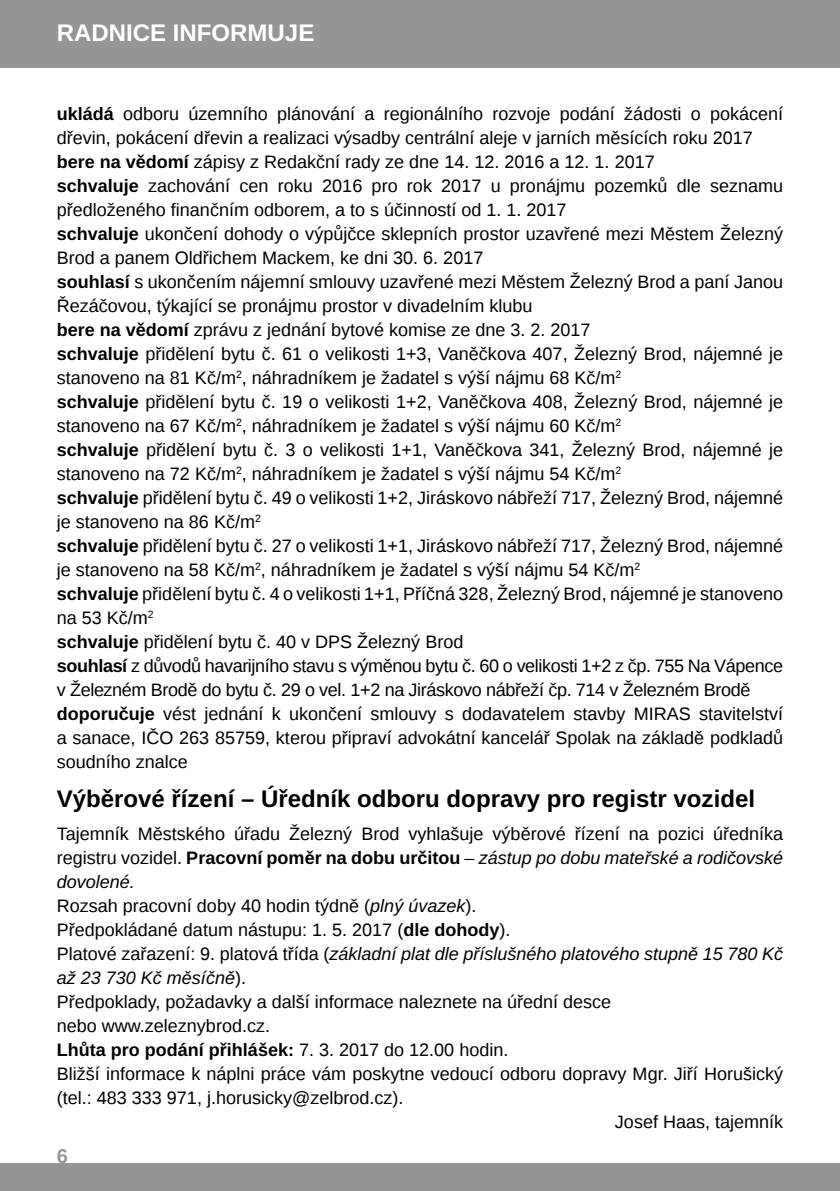
<style>
.page{position:relative;width:840px;height:1191px;background:#fff}
.page>*{position:absolute;margin:0;border:0;box-sizing:border-box;transform-origin:0 0}
.t1{font:700 24px "Liberation Sans";color:#000}
.t2{font:700 24px "Liberation Sans";color:#fff}
.t3{font:700 20px "Liberation Sans";color:#939598}
.t4{font:18px/24px "Liberation Sans";color:#000}
.t5{font:italic 18px "Liberation Sans";color:#000}
.t6{font:700 18px "Liberation Sans";color:#000}
.s1{font-weight:700}
.s2{font-style:normal}
.s3{font-weight:700;font-style:normal}
.s4{font-style:italic}
.s5{font-weight:400}
</style>
<div class="page">
<div style="left:0;top:1163px;width:839px;height:28px;background:#939598"></div>
<div style="left:0;top:0;width:839px;height:67px;background:#939598"></div>
<h1 class="t2" style="left:57px;top:17px;width:259px">radnice informuje</h1>
<p class="t4" style="left:57px;top:103px;width:727px"><span class="s1">ukládá</span> odboru územního plánování a regionálního rozvoje podání žádosti o pokácení dřevin, pokácení dřevin a realizaci výsadby centrální aleje v jarních měsících roku 2017 <span class="s1">bere na vědomí</span> zápisy z Redakční rady ze dne 14. 12. 2016 a 12. 1. 2017<br><span class="s1">schvaluje</span> zachování cen roku 2016 pro rok 2017 u pronájmu pozemků dle seznamu předloženého finančním odborem, a to s účinností od 1. 1. 2017<br><span class="s1">schvaluje</span> ukončení dohody o výpůjčce sklepních prostor uzavřené mezi Městem Železný Brod a panem Oldřichem Mackem, ke dni 30. 6. 2017<br><span class="s1">souhlasí</span> s ukončením nájemní smlouvy uzavřené mezi Městem Železný Brod a paní Janou Řezáčovou, týkající se pronájmu prostor v divadelním klubu<br><span class="s1">bere na vědomí</span> zprávu z jednání bytové komise ze dne 3. 2. 2017<br><span class="s1">schvaluje</span> přidělení bytu č. 61 o velikosti 1+3, Vaněčkova 407, Železný Brod, nájemné je stanoveno na 81 Kč/m<sup>2</sup>, náhradníkem je žadatel s výší nájmu 68 Kč/m<sup>2<br></sup><span class="s1">schvaluje</span> přidělení bytu č. 19 o velikosti 1+2, Vaněčkova 408, Železný Brod, nájemné je stanoveno na 67 Kč/m<sup>2</sup>, náhradníkem je žadatel s výší nájmu 60 Kč/m<sup>2<br></sup><span class="s1">schvaluje</span> přidělení bytu č. 3 o velikosti 1+1, Vaněčkova 341, Železný Brod, nájemné je stanoveno na 72 Kč/m<sup>2</sup>, náhradníkem je žadatel s výší nájmu 54 Kč/m<sup>2<br></sup><span class="s1">schvaluje</span> přidělení bytu č. 49 o velikosti 1+2, Jiráskovo nábřeží 717, Železný Brod, nájemné je stanoveno na 86 Kč/m<sup>2<br></sup><span class="s1">schvaluje</span> přidělení bytu č. 27 o velikosti 1+1, Jiráskovo nábřeží 717, Železný Brod, nájemné je stanoveno na 58 Kč/m<sup>2</sup>, náhradníkem je žadatel s výší nájmu 54 Kč/m<sup>2<br></sup><span class="s1">schvaluje</span> přidělení bytu č. 4 o velikosti 1+1, Příčná 328, Železný Brod, nájemné je stanoveno na 53 Kč/m<sup>2<br></sup><span class="s1">schvaluje</span> přidělení bytu č. 40 v DPS Železný Brod<br><span class="s1">souhlasí</span> z důvodů havarijního stavu s výměnou bytu č. 60 o velikosti 1+2 z čp. 755 N a Vápence v Železném Brodě do bytu č. 29 o vel. 1+2 na Jiráskovo nábřeží čp. 714 v Železném Brodě <span class="s1">doporučuje</span> vést jednání k ukončení smlouvy s dodavatelem stavby MIRAS stavitelství a sanace, IČO 263 85759, kterou připraví advokátní kancelář Spolak na základě podkladů soudního znalce</p>
<h1 class="t1" style="left:57px;top:782px;width:699px">Výběrové řízení – Úředník odboru dopravy pro registr vozidel</h1>
<p class="t4" style="left:57px;top:823px;width:727px">Tajemník Městského úřadu Železný Brod vyhlašuje výběrové řízení na pozici úředníka</p>
<p class="t5" style="left:57px;top:846px;width:727px"><span class="s2">registru vozidel.</span> <span class="s3">Pracovní poměr na dobu určitou</span> <span class="s2">–</span> zástup po dobu mateřské a rodičovské</p>
<p class="t5" style="left:57px;top:870px;width:80px">dovolené.</p>
<p class="t4" style="left:57px;top:895px;width:421px">Rozsah pracovní doby 40 hodin týdně (<span class="s4">plný úvazek</span>).</p>
<p class="t4" style="left:57px;top:919px;width:455px">Předpokládané datum nástupu: 1. 5. 2017 (<span class="s1">dle dohody</span>).</p>
<p class="t5" style="left:57px;top:942px;width:727px"><span class="s2">Platové zařazení: 9. platová třída (</span>základní plat dle příslušného platového stupně 15 780 Kč</p>
<p class="t5" style="left:57px;top:966px;width:191px">až 23 730 Kč měsíčně<span class="s2">).</span></p>
<p class="t4" style="left:57px;top:990px;width:555px">Předpoklady, požadavky a další informace naleznete na úřední desce</p>
<p class="t4" style="left:57px;top:1014px;width:215px">nebo www.zeleznybrod.cz.</p>
<p class="t6" style="left:57px;top:1037px;width:453px">Lhůta pro podání přihlášek: <span class="s5">7. 3. 2017 do 12.00 hodin.</span></p>
<p class="t4" style="left:57px;top:1062px;width:727px">Bližší informace k náplni práce vám poskytne vedoucí odboru dopravy Mgr. Jiří Horušický</p>
<p class="t4" style="left:57px;top:1086px;width:348px">(tel.: 483 333 971, j.horusicky@zelbrod.cz).</p>
<p class="t4" style="left:614px;top:1110px;width:170px">Josef Haas, tajemník</p>
<p class="t3" style="left:57px;top:1142px;width:13px">6</p>
</div>
